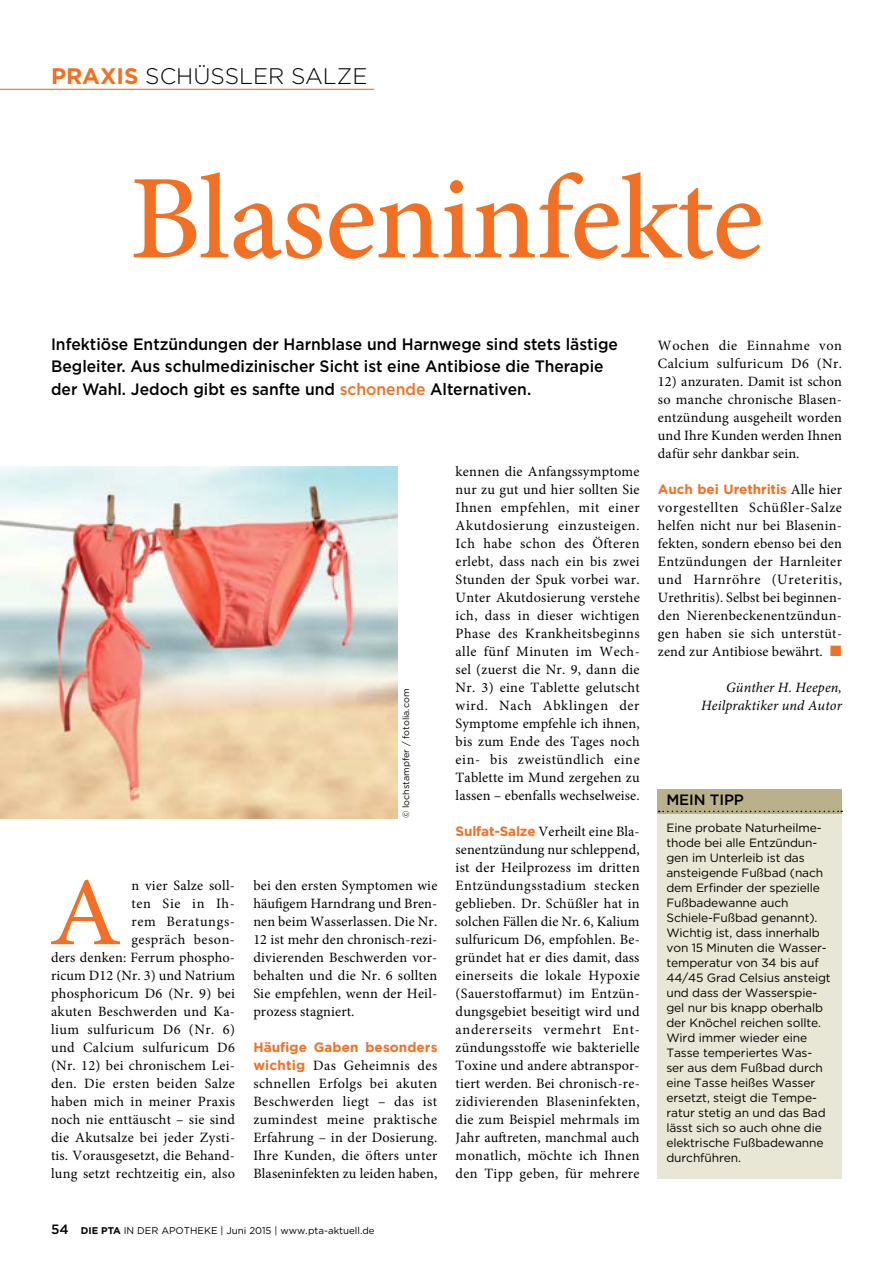
<style>
.page{position:relative;width:893px;height:1263px;background:#fff}
.page>*{position:absolute;margin:0;border:0;box-sizing:border-box;transform-origin:0 0}
.t1{font:500 120px "Minion Pro";letter-spacing:-.01em;color:#f36f21}
.t2{font:97.2px "Minion Pro";color:#f36f21;scale:1.09 1}
.t3{font:300 22.5px "Gotham";color:#000}
.t4{font:500 16.5px/22.5px "Gotham";color:#000;scale:.95 1}
.t5{font:500 15px "Gotham";letter-spacing:-.01em;color:#000}
.t6{font:14.25px/18px "Minion Pro";letter-spacing:.02em;color:#000;text-align:justify}
.t7{font:italic 14.25px/18px "Minion Pro";letter-spacing:.01em;color:#000;text-align:right}
.t8{font:700 13.5px "Gotham";letter-spacing:.005em;color:#f36f21}
.t9{font:12px/15px "Gotham";letter-spacing:-.01em;color:#000}
.t10{font:9.75px "Gotham";color:#000}
.t11{font:9px "Gotham";color:#000}
.s1{font-weight:700;color:#f36f21}
.s2{color:#f36f21}
.s3{font-family:"Gotham";font-weight:700;font-size:13.5px;color:#f36f21}
.s4{font-weight:500;font-size:13.5px}
.s5{font-weight:700}
.s6{font-family:"Minion Pro";font-weight:400;font-size:14.25px;color:#000}
</style>
<div class="page">
<hr style="left:0;top:89px;width:374px;height:1px;background:#f36f21">
<div style="left:658px;top:789px;width:184px;height:389px;background:#e8e6d4"></div>
<div style="left:658px;top:789px;width:184px;height:24px;background:#b8b18b"></div>
<svg style="left:659px;top:811px;width:183px;height:1px"></svg>
<img style="left:0;top:467px;width:398px;height:351px">
<h3 class="t3" style="left:51px;top:62px;width:318px"><span class="s1">PRAXIS</span> SCHÜSSLER SALZE</h3>
<h1 class="t1" style="left:129px;top:138px;width:636px">Blaseninfekte</h1>
<p class="t4" style="left:51px;top:333px;width:598px">Infektiöse Entzündungen der Harnblase und Harnwege sind stets lästige<br>Begleiter. Aus schulmedizinischer Sicht ist eine Antibiose die Therapie der Wahl. Jedoch gibt es sanfte und <span class="s2">schonende</span> Alternativen.</p>
<p class="t11" style="left:400px;top:818px;width:131px;rotate:-90deg">© lochstampfer / fotolia.com</p>
<h2 class="t2" style="left:49px;top:848px;width:68px">A</h2>
<p class="t6" style="left:51px;top:877px;width:186px;text-align:right">n vier Salze soll-<br>ten Sie in Ih-<br>rem Beratungs-<br>gespräch beson-<br>ders denken: Ferrum phospho&shy;ricum D12 (Nr. 3) und Natrium phosphoricum D6 (Nr. 9) bei akuten Beschwerden und Ka&shy;lium sulfuricum D6 (Nr. 6) und Calcium sulfuricum D6 (Nr. 12) bei chronischem Lei&shy;den. Die ersten beiden Salze haben mich in meiner Praxis noch nie enttäuscht – sie sind die Akutsalze bei jeder Zysti&shy;tis. Vorausgesetzt, die Behand&shy;lung setzt rechtzeitig ein, also</p>
<p class="t6" style="left:253px;top:877px;width:186px">bei den ersten Symptomen wie häufigem Harndrang und Bren&shy;nen beim Wasserlassen. Die Nr.<br>12 ist mehr den chronisch-rezi&shy;divierenden Beschwerden vor&shy;behalten und die Nr. 6 sollten Sie empfehlen, wenn der Heil&shy;prozess stagniert.</p>
<p class="t8" style="left:253px;top:1038px;width:186px">Häufige Gaben besonders</p>
<p class="t6" style="left:253px;top:1057px;width:186px"><span class="s3">wichtig</span> Das Geheimnis des schnellen Erfolgs bei akuten Beschwerden liegt – das ist zumindest meine praktische Erfahrung – in der Dosierung.<br>Ihre Kunden, die öfters unter Blaseninfekten zu leiden haben,</p>
<p class="t10" style="left:51px;top:1224px;width:325px"><span class="s4">54</span> <span class="s5">DIE PTA</span> IN DER APOTHEKE | Juni 2015 | www.pta-aktuell.de</p>
<p class="t6" style="left:456px;top:463px;width:186px">kennen die Anfangssymptome nur zu gut und hier sollten Sie Ihnen empfehlen, mit einer Akutdosierung einzusteigen.<br>Ich habe schon des Öfteren erlebt, dass nach ein bis zwei Stunden der Spuk vorbei war.<br>Unter Akutdosierung verstehe ich, dass in dieser wichtigen Phase des Krankheitsbeginns alle fünf Minuten im Wech&shy;sel (zuerst die Nr. 9, dann die Nr. 3) eine Tablette gelutscht wird. Nach Abklingen der Symptome empfehle ich ihnen, bis zum Ende des Tages noch ein- bis zweistündlich eine Tablette im Mund zergehen zu lassen – ebenfalls wechselweise.</p>
<p class="t6" style="left:456px;top:823px;width:186px"><span class="s3">Sulfat-Salze</span> Verheilt eine Bla&shy;senentzündung nur schleppend, ist der Heilprozess im dritten Entzündungsstadium stecken geblieben. Dr. Schüßler hat in solchen Fällen die Nr. 6, Kalium sulfuricum D6, empfohlen. Be&shy;gründet hat er dies damit, dass einerseits die lokale Hypoxie (Sauerstoffarmut) im Entzün&shy;dungsgebiet beseitigt wird und andererseits vermehrt Ent&shy;zündungsstoffe wie bakterielle Toxine und andere abtranspor&shy;tiert werden. Bei chronisch-re&shy;zidivierenden Blaseninfekten, die zum Beispiel mehrmals im Jahr auftreten, manchmal auch monatlich, möchte ich Ihnen den Tipp geben, für mehrere</p>
<p class="t6" style="left:658px;top:337px;width:186px">Wochen die Einnahme von<br>Calcium sulfuricum D6 (Nr.</p>
<p class="t6" style="left:658px;top:373px;width:186px">12) anzuraten. Damit ist schon so manche chronische Blasen&shy;entzündung ausgeheilt worden und Ihre Kunden werden Ihnen dafür sehr dankbar sein.</p>
<p class="t8" style="left:658px;top:480px;width:185px">Auch bei Urethritis <span class="s6">Alle hier</span></p>
<p class="t6" style="left:658px;top:499px;width:186px">vorgestellten Schüßler-Salze helfen nicht nur bei Blasenin&shy;fekten, sondern ebenso bei den Entzündungen der Harnleiter und Harnröhre (Ureteritis, Urethritis). Selbst bei beginnen&shy;den Nierenbeckenentzündun&shy;gen haben sie sich unterstüt&shy;zend zur Antibiose bewährt. <span class="s2">■</span></p>
<p class="t7" style="left:701px;top:679px;width:142px">Günther H. Heepen,<br>Heilpraktiker und Autor</p>
<p class="t5" style="left:666px;top:790px;width:79px">MEIN TIPP</p>
<p class="t9" style="left:666px;top:819px;width:166px">Eine probate Naturheilme&shy;thode bei alle Entzündun&shy;gen im Unterleib ist das ansteigende Fußbad (nach dem Erfinder der spezielle<br>Fußbadewanne auch<br>Schiele-Fußbad genannt).<br>Wichtig ist, dass innerhalb von 15 Minuten die Wasser&shy;temperatur von 34 bis auf<br>44/45 Grad Celsius ansteigt und dass der Wasserspie&shy;gel nur bis knapp oberhalb der Knöchel reichen sollte.<br>Wird immer wieder eine<br>Tasse temperiertes Was&shy;ser aus dem Fußbad durch eine Tasse heißes Wasser ersetzt, steigt die Tempe&shy;ratur stetig an und das Bad lässt sich so auch ohne die elektrische Fußbadewanne durchführen.</p>
</div>
